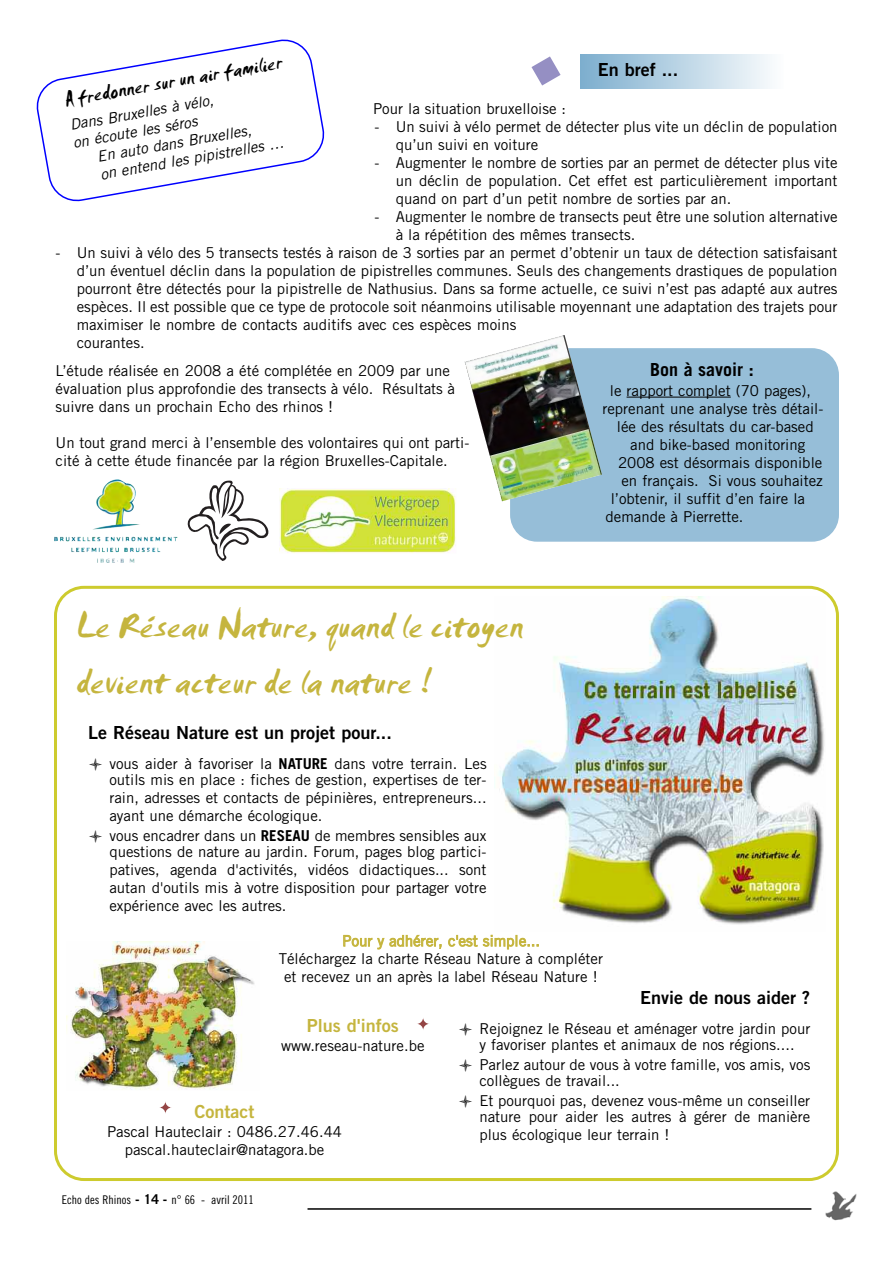
<style>
.page{position:relative;width:893px;height:1263px;background:#fff}
.page>*{position:absolute;margin:0;border:0;box-sizing:border-box;transform-origin:0 0}
.t1{font:36px/56.4px "Smudger Plain";color:#c5b53e}
.t2{font:21px "Smudger Plain";color:#000}
.t3{font:18px "Trade Gothic Bold Two";color:#000}
.t4{font:18px "Trade Gothic Bold Two";color:#c5b53e}
.t5{font:700 18px "Trade Gothic";color:#000}
.t6{font:15px/18px "Trade Gothic";color:#000}
.t7{font:italic 15px/18px "Trade Gothic";color:#000}
.t8{font:15px "Trade Gothic";color:#c5b53e}
.t9{font:12px "Trade Gothic Cond Eighteen";color:#000}
.s1{font-weight:700}
.s2{font-family:"Trade Gothic";font-weight:700;font-size:13.5px}
</style>
<div class="page">
<hr style="left:307px;top:1208px;width:504px;height:2px;background:#000">
<img style="left:825px;top:1191px;width:31px;height:30px">
<div style="left:581px;top:54px;width:202px;height:34px;background:linear-gradient(to right,#7daece,#fcfdfe)"></div>
<svg style="left:531px;top:56px;width:30px;height:30px"></svg>
<div style="left:510px;top:348px;width:329px;height:194px;background:#96bed8;border-radius:27px"></div>
<hr style="left:627px;top:397px;width:104px;height:1px;background:#000">
<img style="left:465px;top:335px;width:137px;height:166px">
<svg style="left:36px;top:39px;width:289px;height:163px"></svg>
<img style="left:54px;top:479px;width:123px;height:74px">
<svg style="left:187px;top:480px;width:82px;height:81px"></svg>
<img style="left:279px;top:489px;width:177px;height:64px">
<svg style="left:54px;top:586px;width:785px;height:595px"></svg>
<img style="left:494px;top:597px;width:331px;height:334px">
<svg style="left:417px;top:1017px;width:12px;height:13px"></svg>
<svg style="left:159px;top:1101px;width:13px;height:13px"></svg>
<div style="left:350px;top:1083px;width:96px;height:82px;background:#fff"></div>
<div style="left:66px;top:932px;width:193px;height:168px;background:#fff"></div>
<img style="left:66px;top:942px;width:189px;height:148px">
<svg style="left:89px;top:758px;width:13px;height:12px"></svg>
<svg style="left:89px;top:830px;width:13px;height:12px"></svg>
<svg style="left:459px;top:1023px;width:13px;height:12px"></svg>
<svg style="left:459px;top:1059px;width:13px;height:12px"></svg>
<svg style="left:459px;top:1095px;width:13px;height:12px"></svg>
<h2 class="t2" style="left:63px;top:87px;width:222px;rotate:-10deg">A fredonner sur un air familier</h2>
<p class="t3" style="left:598px;top:58px;width:82px">En bref ...</p>
<p class="t7" style="left:69px;top:116px;width:147px;rotate:-10deg">Dans Bruxelles à vélo, on écoute les séros</p>
<p class="t6" style="left:373px;top:99px;width:195px">Pour la situation bruxelloise :</p>
<p class="t6" style="left:396px;top:117px;width:443px;text-indent:-21px">- Un suivi à vélo permet de détecter plus vite un déclin de population qu’un suivi en voiture</p>
<p class="t6" style="left:396px;top:153px;width:443px;text-align:justify;text-indent:-21px">- Augmenter le nombre de sorties par an permet de détecter plus vite un déclin de population. Cet effet est particulièrement important quand on part d’un petit nombre de sorties par an.</p>
<p class="t6" style="left:396px;top:207px;width:443px;text-indent:-21px">- Augmenter le nombre de transects peut être une solution alternative à la répétition des mêmes transects.</p>
<p class="t6" style="left:77px;top:243px;width:762px;text-indent:-21px">- Un suivi à vélo des 5 transects testés à raison de 3 sorties par an permet d’obtenir un taux de détection satisfaisant d’un éventuel déclin dans la population de pipistrelles communes. Seuls des changements drastiques de population pourront être détectés pour la pipistrelle de Nathusius. Dans sa forme actuelle, ce suivi n’est pas adapté aux autres espèces. Il est possible que ce type de protocole soit néanmoins utilisable moyennant une adaptation des trajets pour maximiser le nombre de contacts auditifs avec ces espèces moins<br>courantes.</p>
<p class="t6" style="left:56px;top:362px;width:401px">L’étude réalisée en 2008 a été complétée en 2009 par une évaluation plus approfondie des transects à vélo. Résultats à suivre dans un prochain Echo des rhinos !</p>
<p class="t6" style="left:56px;top:434px;width:415px">Un tout grand merci à l’ensemble des volontaires qui ont parti&shy;cité à cette étude financée par la région Bruxelles-Capitale.</p>
<p class="t7" style="left:96px;top:148px;width:187px;rotate:-10deg">En auto dans Bruxelles,<br>on entend les pipistrelles …</p>
<p class="t5" style="left:650px;top:359px;width:105px">Bon à savoir :</p>
<p class="t6" style="left:610px;top:381px;width:203px">le rapport complet (70 pages),</p>
<p class="t6" style="left:602px;top:399px;width:222px">reprenant une analyse très détail-</p>
<p class="t6" style="left:617px;top:417px;width:198px">lée des résultats du car-based</p>
<p class="t6" style="left:630px;top:435px;width:177px">and bike-based monitoring</p>
<p class="t6" style="left:618px;top:453px;width:206px">2008 est désormais disponible</p>
<p class="t6" style="left:621px;top:471px;width:203px">en français. Si vous souhaitez</p>
<p class="t6" style="left:611px;top:489px;width:196px">l’obtenir, il suffit d’en faire la</p>
<p class="t6" style="left:606px;top:507px;width:139px">demande à Pierrette.</p>
<h1 class="t1" style="left:76px;top:599px;width:449px">Le Réseau Nature, quand le citoyen devient acteur de la nature !</h1>
<p class="t3" style="left:88px;top:721px;width:305px">Le Réseau Nature est un projet pour...</p>
<p class="t6" style="left:109px;top:754px;width:379px">vous aider à favoriser la <span class="s1">NATURE</span> dans votre terrain. Les outils mis en place : fiches de gestion, expertises de ter&shy;rain, adresses et contacts de pépinières, entrepreneurs... ayant une démarche écologique.<br>vous encadrer dans un <span class="s1">RESEAU</span> de membres sensibles aux</p>
<p class="t6" style="left:109px;top:843px;width:379px;text-align:justify">questions de nature au jardin. Forum, pages blog partici&shy;patives, agenda d'activités, vidéos didactiques... sont autan d'outils mis à votre disposition pour partager votre expérience avec les autres.</p>
<p class="t8" style="left:342px;top:932px;width:199px">Pour y adhérer, c'est simple...</p>
<p class="t6" style="left:279px;top:950px;width:326px;text-align:center">Téléchargez la charte Réseau Nature à compléter et recevez un an après la label Réseau Nature !</p>
<p class="t4" style="left:307px;top:1014px;width:94px">Plus d'infos</p>
<p class="t6" style="left:281px;top:1037px;width:145px">www.reseau-nature.be</p>
<p class="t4" style="left:195px;top:1100px;width:61px">Contact</p>
<p class="t6" style="left:107px;top:1123px;width:236px;text-align:center">Pascal Hauteclair : 0486.27.46.44 pascal.hauteclair@natagora.be</p>
<p class="t9" style="left:62px;top:1192px;width:193px">Echo des Rhinos <span class="s2">- 14 -</span> n° 66 - avril 2011</p>
<p class="t3" style="left:640px;top:986px;width:172px">Envie de nous aider ?</p>
<p class="t6" style="left:479px;top:1020px;width:332px;line-height:16.8px">Rejoignez le Réseau et aménager votre jardin pour y favoriser plantes et animaux de nos régions....</p>
<p class="t6" style="left:479px;top:1056px;width:332px;line-height:16.8px">Parlez autour de vous à votre famille, vos amis, vos collègues de travail...</p>
<p class="t6" style="left:479px;top:1091px;width:332px;line-height:17.4px;text-align:justify">Et pourquoi pas, devenez vous-même un conseiller nature pour aider les autres à gérer de manière plus écologique leur terrain !</p>
</div>
